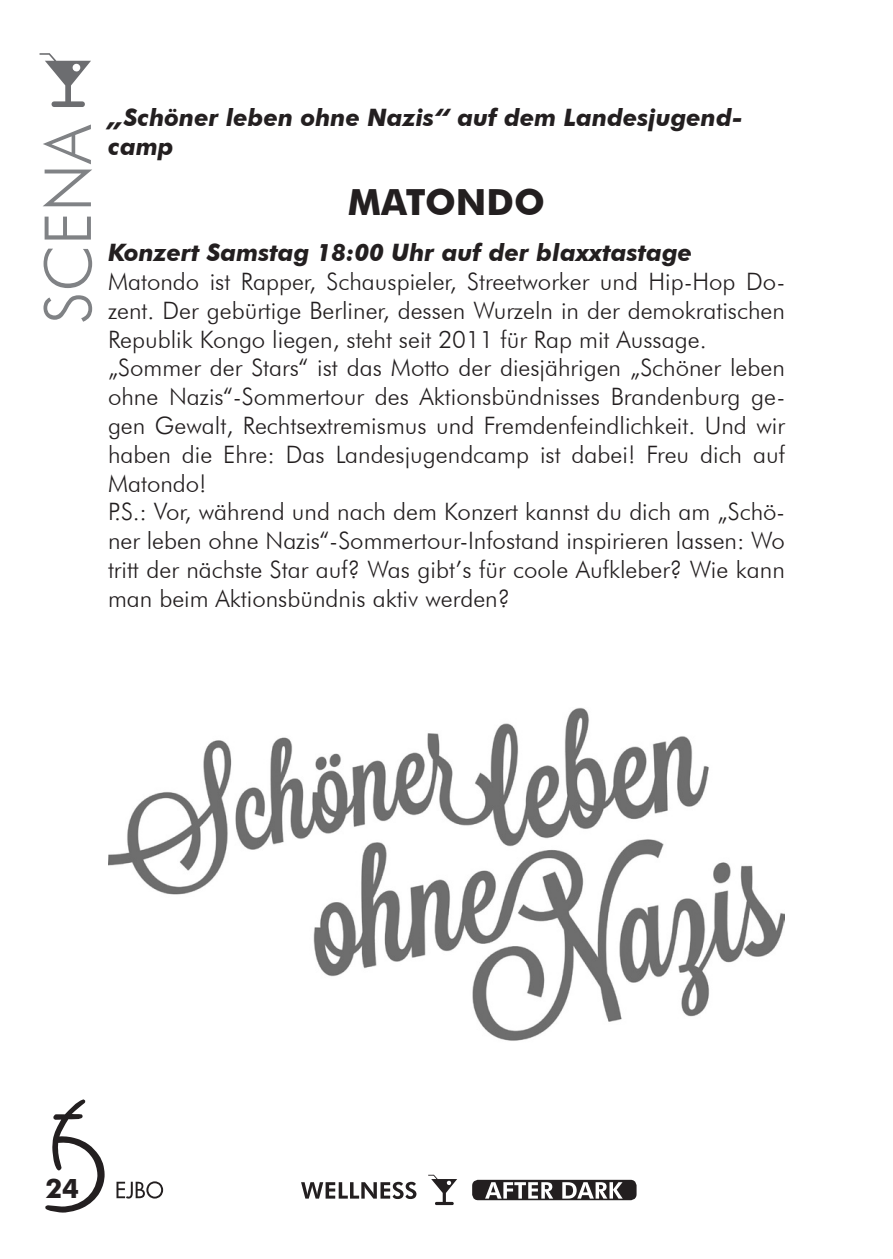
<style>
.page{position:relative;width:893px;height:1259px;background:#fff}
.page>*{position:absolute;margin:0;border:0;box-sizing:border-box;transform-origin:0 0}
.t1{font:300 64.8px "Futura BT";color:#808285}
.t2{font:700 36px "Futura BT";color:#231f20}
.t3{font:700 27px "Futura BT";color:#231f20}
.t4{font:300 24px/28.8px "Futura BT";color:#231f20}
.t5{font:italic 700 24px/28.8px "Futura BT";color:#231f20}
</style>
<div class="page">
<svg style="left:117px;top:1181px;width:46px;height:17px"></svg>
<div style="left:472px;top:1179px;width:165px;height:21px;background:#231f20;border-radius:6px"></div>
<svg style="left:428px;top:1174px;width:29px;height:31px"></svg>
<svg style="left:45px;top:1099px;width:60px;height:113px"></svg>
<svg style="left:301px;top:1181px;width:115px;height:18px"></svg>
<svg style="left:485px;top:1182px;width:138px;height:16px"></svg>
<img style="left:108px;top:707px;width:677px;height:334px">
<svg style="left:40px;top:53px;width:51px;height:54px"></svg>
<h1 class="t1" style="left:29px;top:324px;width:201px;rotate:-90deg">SCENA</h1>
<p class="t5" style="left:108px;top:103px;width:636px">„Schöner leben ohne Nazis“ auf dem Landesjugend&shy;camp</p>
<h2 class="t2" style="left:348px;top:181px;width:198px">MATONDO</h2>
<p class="t5" style="left:108px;top:238px;width:586px">Konzert Samstag 18:00 Uhr auf der blaxxtastage</p>
<p class="t4" style="left:108px;top:267px;width:678px">Matondo ist Rapper, Schauspieler, Streetworker und Hip-Hop Do&shy;zent. Der gebürtige Berliner, dessen Wurzeln in der demokratischen Republik Kongo liegen, steht seit 2011 für Rap mit Aussage. „Sommer der Stars“ ist das Motto der diesjährigen „Schöner leben ohne Nazis“-Sommertour des Aktionsbündnisses Brandenburg ge&shy;gen Gewalt, Rechtsextremismus und Fremdenfeindlichkeit. Und wir haben die Ehre: Das Landesjugendcamp ist dabei! Freu dich auf Matondo!<br>P.S.: Vor, während und nach dem Konzert kannst du dich am „Schö&shy;ner leben ohne Nazis“-Sommertour-Infostand inspirieren lassen: Wo tritt der nächste Star auf? Was gibt’s für coole Aufkleber? Wie kann man beim Aktionsbündnis aktiv werden?</p>
<p class="t3" style="left:45px;top:1171px;width:35px">24</p>
</div>
